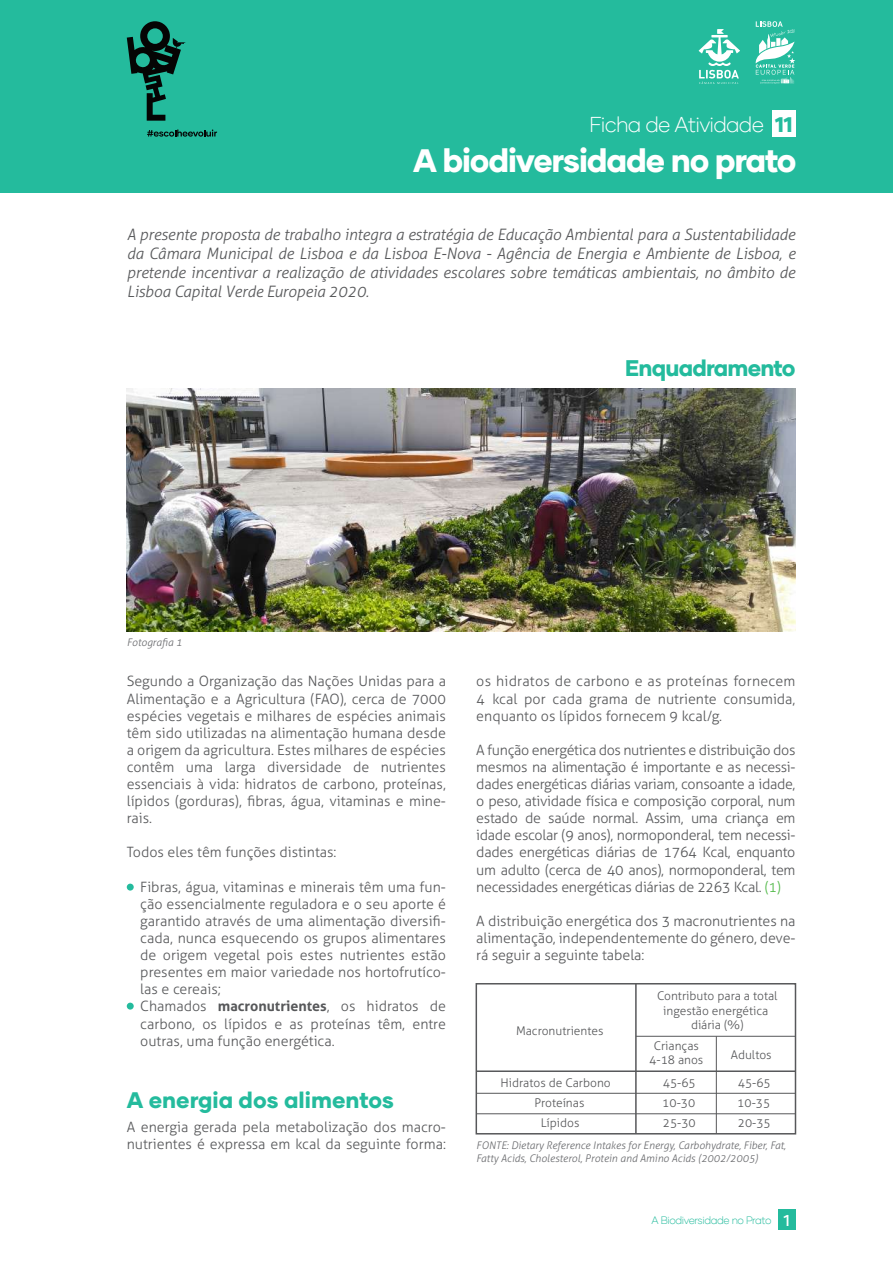
<style>
.page{position:relative;width:893px;height:1263px;background:#fff}
.page>*{position:absolute;margin:0;border:0;box-sizing:border-box;transform-origin:0 0}
.t1{font:800 32.4px "Gilmer";letter-spacing:-.035em;color:#fff}
.t2{font:800 22.5px "Gilmer";color:#24bb9d}
.t3{font:800 22.5px "Gilmer";letter-spacing:-.035em;color:#24bb9d}
.t4{font:300 21px "Gilmer";letter-spacing:-.035em;color:#fff}
.t5{font:italic 300 15.75px/18.9px "Aller";letter-spacing:-.01em;color:#57585a;text-align:justify}
.t6{font:300 14.25px/17.1px "Aller";color:#57585a;text-align:justify}
.t7{font:300 12px/14.4px "Aller";color:#57585a;text-align:center}
.t8{font:italic 300 10.5px/12.6px "Aller";color:#6c6d70}
.t9{font:300 10.5px "Gilmer";letter-spacing:-.035em;color:#24bb9d}
.s1{font-weight:800;color:#24bb9d}
.s2{font-weight:700}
.s3{color:#51b948}
.s4{font-weight:500;font-size:15.75px;color:#fff}
</style>
<div class="page">
<img style="left:127px;top:388px;width:668px;height:243px">
<div style="left:127px;top:1003px;width:7px;height:6px;background:#24bb9d;border-radius:50%"></div>
<div style="left:127px;top:884px;width:7px;height:6px;background:#24bb9d;border-radius:50%"></div>
<div style="left:476px;top:983px;width:320px;height:151px;border:2px solid #57585a"></div>
<hr style="left:635px;top:984px;width:2px;height:150px;background:#57585a">
<hr style="left:716px;top:1036px;width:1px;height:98px;background:#57585a">
<hr style="left:636px;top:1036px;width:159px;height:1px;background:#57585a">
<hr style="left:476px;top:1093px;width:319px;height:1px;background:#57585a">
<hr style="left:476px;top:1070px;width:319px;height:2px;background:#57585a">
<hr style="left:476px;top:1113px;width:319px;height:1px;background:#57585a">
<div style="left:0;top:0;width:893px;height:192px;background:#24bb9d"></div>
<div style="left:772px;top:110px;width:23px;height:26px;background:#fff"></div>
<svg style="left:699px;top:29px;width:41px;height:55px"></svg>
<svg style="left:756px;top:21px;width:39px;height:63px"></svg>
<svg style="left:127px;top:21px;width:59px;height:100px"></svg>
<svg style="left:147px;top:130px;width:70px;height:7px"></svg>
<div style="left:778px;top:1209px;width:17px;height:21px;background:#24bb9d"></div>
<h3 class="t4" style="left:590px;top:111px;width:205px">Ficha de Atividade <span class="s1">11</span></h3>
<h1 class="t1" style="left:413px;top:140px;width:385px">A biodiversidade no prato</h1>
<p class="t5" style="left:127px;top:225px;width:670px">A presente proposta de trabalho integra a estratégia de Educação Ambiental para a Sustentabilidade da Câmara Municipal de Lisboa e da Lisboa E-Nova - Agência de Energia e Ambiente de Lisboa, e pretende incentivar a realização de atividades escolares sobre temáticas ambientais, no âmbito de Lisboa Capital Verde Europeia 2020.</p>
<h2 class="t3" style="left:625px;top:354px;width:172px">Enquadramento</h2>
<p class="t8" style="left:127px;top:636px;width:57px">Fotografia 1</p>
<p class="t6" style="left:127px;top:673px;width:321px">Segundo a Organização das Nações Unidas para a Alimentação e a Agricultura (FAO), cerca de 7000 espécies vegetais e milhares de espécies animais têm sido utilizadas na alimentação humana desde a origem da agricultura. Estes milhares de espécies contêm uma larga diversidade de nutrientes essenciais à vida: hidratos de carbono, proteínas, lípidos (gorduras), fibras, água, vitaminas e mine&shy;rais.</p>
<p class="t6" style="left:127px;top:844px;width:211px">Todos eles têm funções distintas:</p>
<p class="t6" style="left:140px;top:878px;width:307px;text-align:left">Fibras, água, vitaminas e minerais têm uma fun&shy;ção essencialmente reguladora e o seu aporte é garantido através de uma alimentação diversifi&shy;cada, nunca esquecendo os grupos alimentares de origem vegetal pois estes nutrientes estão presentes em maior variedade nos hortofrutíco&shy;las e cereais;<br>Chamados <span class="s2">macronutrientes</span>, os hidratos de carbono, os lípidos e as proteínas têm, entre outras, uma função energética.</p>
<h2 class="t2" style="left:127px;top:1086px;width:269px">A energia dos alimentos</h2>
<p class="t6" style="left:127px;top:1118px;width:321px">A energia gerada pela metabolização dos macro&shy;nutrientes é expressa em kcal da seguinte forma:</p>
<p class="t6" style="left:476px;top:673px;width:321px">os hidratos de carbono e as proteínas fornecem 4 kcal por cada grama de nutriente consumida, enquanto os lípidos fornecem 9 kcal/g.</p>
<p class="t6" style="left:476px;top:741px;width:321px">A função energética dos nutrientes e distribuição dos mesmos na alimentação é importante e as necessi&shy;dades energéticas diárias variam, consoante a idade, o peso, atividade física e composição corporal, num estado de saúde normal. Assim, uma criança em idade escolar (9 anos), normoponderal, tem necessi&shy;dades energéticas diárias de 1764 Kcal, enquanto um adulto (cerca de 40 anos), normoponderal, tem necessidades energéticas diárias de 2263 Kcal. <span class="s3">(1)</span></p>
<p class="t6" style="left:476px;top:912px;width:321px">A distribuição energética dos 3 macronutrientes na alimentação, independentemente do género, deve&shy;rá seguir a seguinte tabela:</p>
<p class="t7" style="left:516px;top:1023px;width:89px">Macronutrientes</p>
<p class="t7" style="left:500px;top:1075px;width:112px">Hidratos de Carbono</p>
<p class="t7" style="left:534px;top:1096px;width:51px">Proteínas</p>
<p class="t7" style="left:541px;top:1116px;width:40px">Lípidos</p>
<p class="t7" style="left:657px;top:989px;width:122px">Contributo para a total ingestão energética diária (%)</p>
<p class="t7" style="left:649px;top:1038px;width:56px">Crianças<br>4-18 anos</p>
<p class="t7" style="left:731px;top:1047px;width:42px">Adultos</p>
<p class="t7" style="left:663px;top:1075px;width:35px">45-65</p>
<p class="t7" style="left:738px;top:1075px;width:35px">45-65</p>
<p class="t7" style="left:662px;top:1096px;width:35px">10-30</p>
<p class="t7" style="left:737px;top:1096px;width:35px">10-35</p>
<p class="t7" style="left:663px;top:1116px;width:35px">25-30</p>
<p class="t7" style="left:738px;top:1116px;width:35px">20-35</p>
<p class="t8" style="left:476px;top:1139px;width:311px">FONTE: Dietary Reference Intakes for Energy, Carbohydrate, Fiber, Fat,<br>Fatty Acids, Cholesterol, Protein and Amino Acids (2002/2005)</p>
<p class="t9" style="left:651px;top:1213px;width:140px">A Biodiversidade no Prato <span class="s4">1</span></p>
</div>
